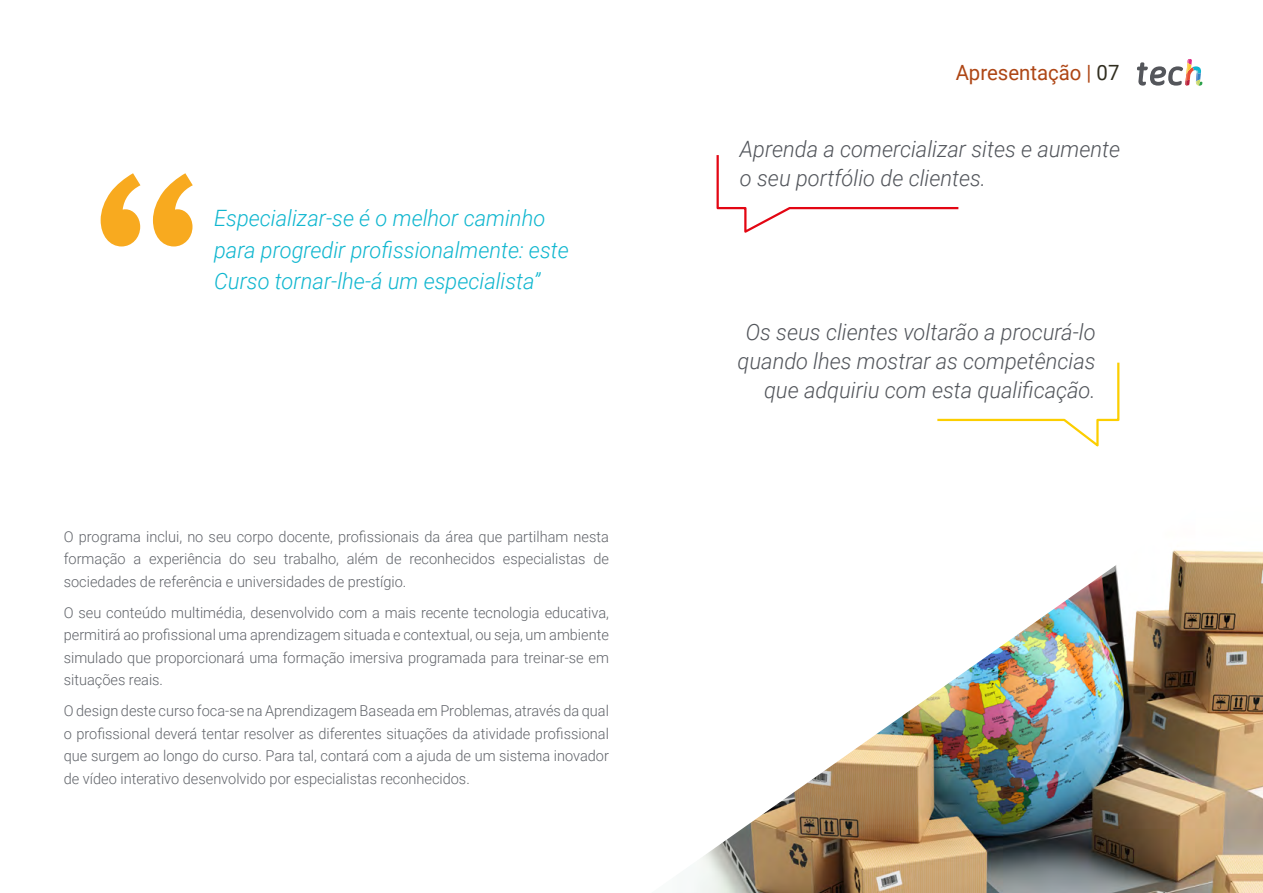
<style>
.page{position:relative;width:1263px;height:893px;background:#fff}
.page>*{position:absolute;margin:0;border:0;box-sizing:border-box;transform-origin:0 0}
.t1{font:italic 300 22.5px/28.5px "Roboto";color:#52555b;text-align:right}
.t2{font:italic 300 22.5px/31.5px "Roboto";color:#0fb6cf}
.t3{font:21px "Roboto";color:#ae4615}
.t4{font:300 15px/22.5px "Roboto";color:#61646a;text-align:justify}
.s1{color:#312e20}
</style>
<div class="page">
<svg style="left:101px;top:173px;width:92px;height:73px"></svg>
<svg style="left:937px;top:362px;width:183px;height:85px"></svg>
<svg style="left:716px;top:155px;width:243px;height:78px"></svg>
<svg style="left:1137px;top:59px;width:65px;height:27px"></svg>
<img style="left:694px;top:549px;width:569px;height:344px">
<h1 class="t2" style="left:214px;top:202px;width:356px">Especializar-se é o melhor caminho para progredir profissionalmente: este<br>Curso tornar-lhe-á um especialista”</h1>
<p class="t4" style="left:64px;top:524px;width:547px">O programa inclui, no seu corpo docente, profissionais da área que partilham nesta formação a experiência do seu trabalho, além de reconhecidos especialistas de sociedades de referência e universidades de prestígio.</p>
<p class="t4" style="left:64px;top:600px;width:547px">O seu conteúdo multimédia, desenvolvido com a mais recente tecnologia educativa, permitirá ao profissional uma aprendizagem situada e contextual, ou seja, um ambiente simulado que proporcionará uma formação imersiva programada para treinar-se em situações reais.</p>
<p class="t4" style="left:64px;top:699px;width:547px">O design deste curso foca-se na Aprendizagem Baseada em Problemas, através da qual o profissional deverá tentar resolver as diferentes situações da atividade profissional que surgem ao longo do curso. Para tal, contará com a ajuda de um sistema inovador de vídeo interativo desenvolvido por especialistas reconhecidos.</p>
<h2 class="t3" style="left:956px;top:57px;width:165px">Apresentação | <span class="s1">07</span></h2>
<h1 class="t1" style="left:740px;top:134px;width:382px;text-align:left">Aprenda a comercializar sites e aumente o seu portfólio de clientes.</h1>
<h1 class="t1" style="left:738px;top:317px;width:360px">Os seus clientes voltarão a procurá-lo quando lhes mostrar as competências que adquiriu com esta qualificação.</h1>
</div>
